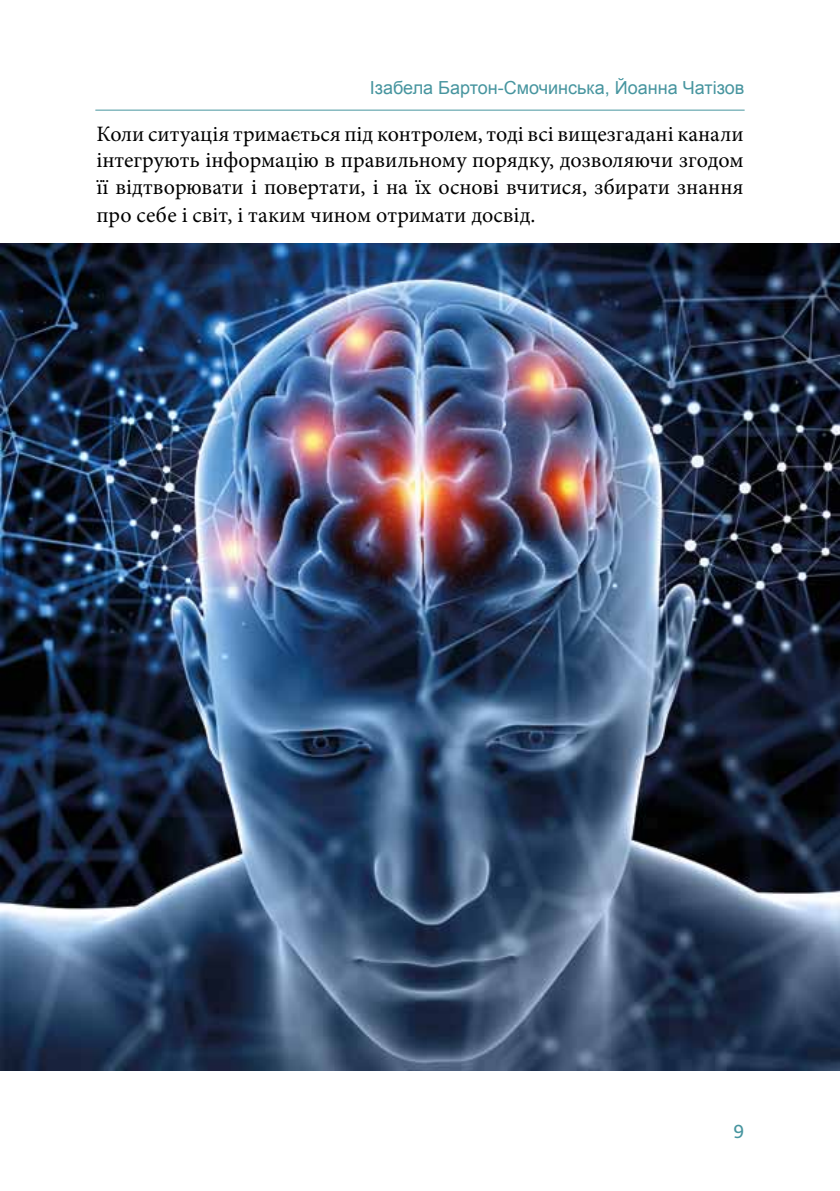
<style>
.page{position:relative;width:840px;height:1191px;background:#fff}
.page>*{position:absolute;margin:0;border:0;box-sizing:border-box;transform-origin:0 0}
.t1{font:22px/26.4px "Minion Pro";color:#000;text-align:justify}
.t2{font:20px "Bliss 2";color:#47959f}
.t3{font:18px "Arial";color:#47959f}
</style>
<div class="page">
<hr style="left:95px;top:110px;width:649px;height:1px;background:#47959f">
<img style="left:0;top:244px;width:839px;height:826px">
<p class="t3" style="left:369px;top:76px;width:376px">Ізабела Бартон-Смочинська, Йоанна Чатізов</p>
<p class="t1" style="left:96px;top:121px;width:648px">Коли ситуація тримається під контролем, тоді всі вищезгадані канали інтегрують інформацію в правильному порядку, дозволяючи згодом її відтворювати і повертати, і на їх основі вчитися, збирати знання</p>
<p class="t1" style="left:96px;top:202px;width:440px">про себе і світ, і таким чином отримати досвід.</p>
<p class="t2" style="left:733px;top:1118px;width:12px">9</p>
</div>
